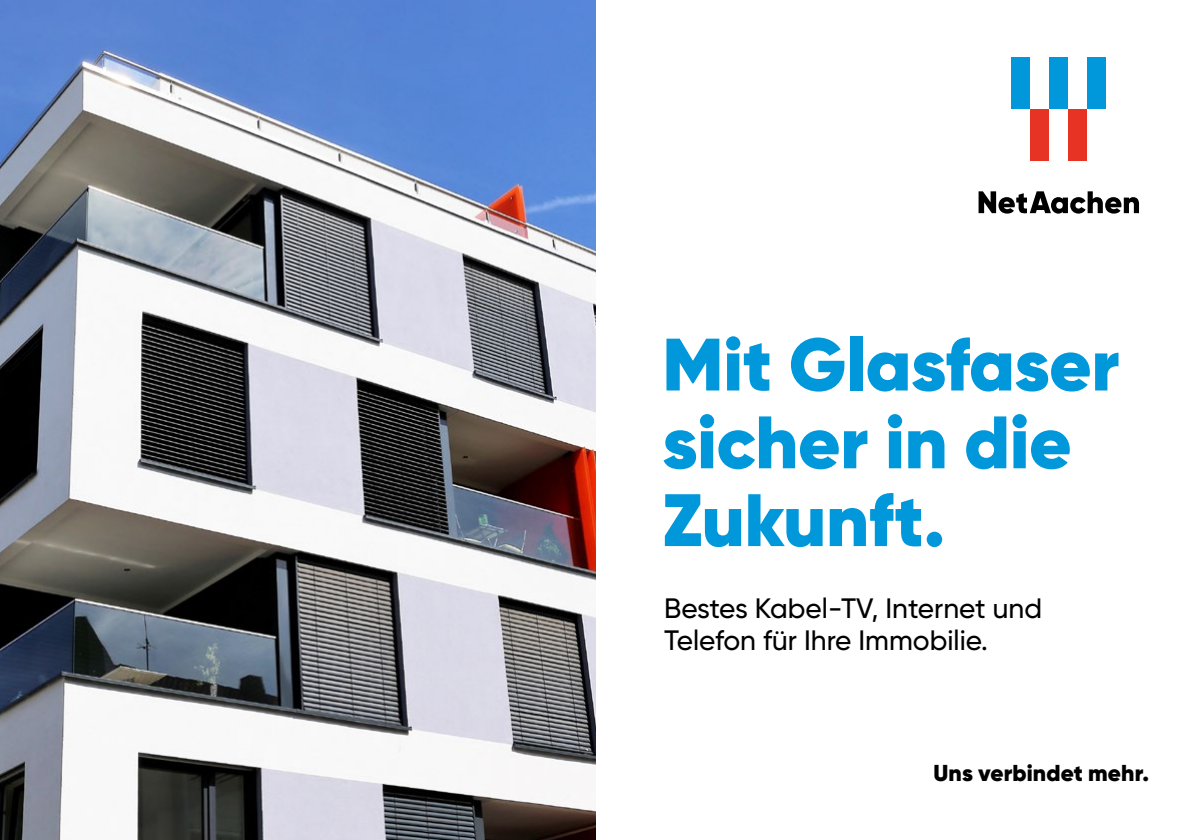
<style>
.page{position:relative;width:1191px;height:840px;background:#fff}
.page>*{position:absolute;margin:0;border:0;box-sizing:border-box;transform-origin:0 0}
.Titles{font:900 74px/77.6px "Gilroy";color:#0098da}
.t1{font:500 28px/32.2px "Gilroy";color:#000}
.t2{font:900 23px "Gilroy";letter-spacing:.005em;color:#000}
</style>
<div class="page">
<img style="left:0;top:0;width:595px;height:839px">
<div style="left:1067px;top:109px;width:19px;height:52px;background:#e63323"></div>
<div style="left:1030px;top:109px;width:18px;height:52px;background:#e63323"></div>
<div style="left:1086px;top:57px;width:19px;height:52px;background:#0098da"></div>
<div style="left:1048px;top:57px;width:19px;height:52px;background:#0098da"></div>
<div style="left:1011px;top:57px;width:19px;height:52px;background:#0098da"></div>
<svg style="left:978px;top:191px;width:161px;height:22px"></svg>
<p class="Titles" style="left:662px;top:325px;width:459px">Mit Glasfaser sicher in die<br>Zukunft.</p>
<p class="t1" style="left:664px;top:591px;width:379px">Bestes Kabel-TV, Internet und<br>Telefon für Ihre Immobilie.</p>
<p class="t2" style="left:933px;top:757px;width:217px">Uns verbindet mehr.</p>
</div>
